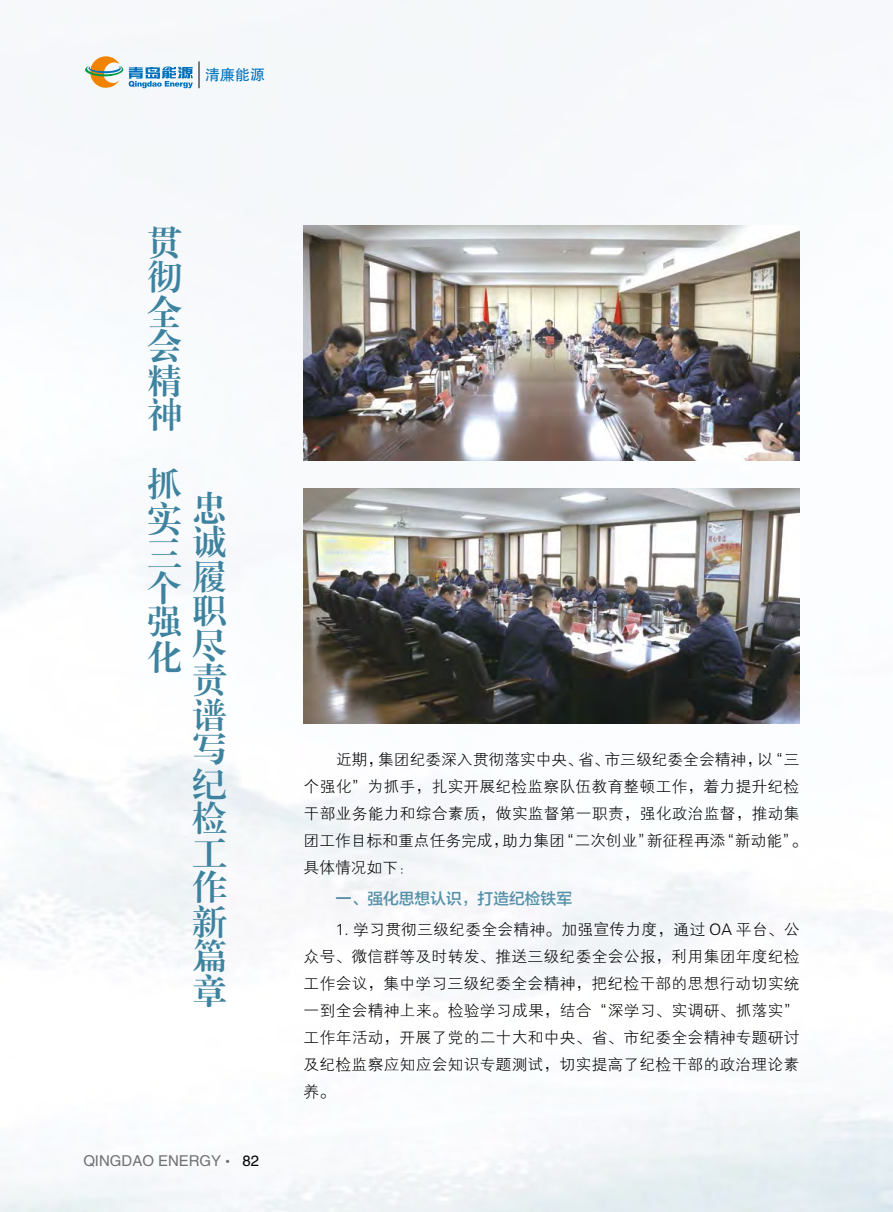
<style>
.page{position:relative;width:893px;height:1212px;background:#fff}
.page>*{position:absolute;margin:0;border:0;box-sizing:border-box;transform-origin:0 0}
.t1{font:34.5px/34.5px "FZXBSK GBK1 0";color:#3d829e;text-align:justify}
.t2{font:15.75px/27px "FZXH1 JW GB1 0";letter-spacing:.015em;color:#000}
.t3{font:15.75px "FZLTZHJW GB1 0";color:#5491a8}
.t4{font:15px "FZHTJW GB1 0";color:#727171}
.t5{font:15px "FZHTJW GB1 0";color:#0071bc}
.s1{color:#000}
</style>
<div class="page">
<img style="left:0;top:0;width:893px;height:1212px">
<svg style="left:85px;top:56px;width:38px;height:33px"></svg>
<svg style="left:129px;top:66px;width:64px;height:22px"></svg>
<svg style="left:199px;top:61px;width:1px;height:27px"></svg>
<img style="left:304px;top:225px;width:495px;height:236px">
<img style="left:304px;top:488px;width:495px;height:236px">
<p class="t5" style="left:205px;top:67px;width:61px">清廉能源</p>
<h1 class="t1" style="left:147px;top:227px;width:36px">贯彻全会精神</h1>
<h1 class="t1" style="left:147px;top:468px;width:35px">抓实三个强化</h1>
<h1 class="t1" style="left:192px;top:492px;width:36px">忠诚履职尽责谱写纪检工作新篇章</h1>
<p class="t4" style="left:83px;top:1153px;width:177px">QINGDAO ENERGY <sup>●</sup> <span class="s1">82</span></p>
<p class="t2" style="left:304px;top:746px;width:505px;text-indent:32px">近期，集团纪委深入贯彻落实中央、省、市三级纪委全会精神，以“三个强化”为抓手，扎实开展纪检监察队伍教育整顿工作，着力提升纪检干部业务能力和综合素质，做实监督第一职责，强化政治监督，推动集团工作目标和重点任务完成，助力集团“二次创业”新征程再添“新动能”。具体情况如下：</p>
<p class="t3" style="left:336px;top:890px;width:238px">一、强化思想认识，打造纪检铁军</p>
<p class="t2" style="left:304px;top:917px;width:497px;text-align:justify;text-indent:32px">1. 学习贯彻三级纪委全会精神。加强宣传力度，通过 OA 平台、公众号、微信群等及时转发、推送三级纪委全会公报，利用集团年度纪检工作会议，集中学习三级纪委全会精神，把纪检干部的思想行动切实统一到全会精神上来。检验学习成果，结合“深学习、实调研、抓落实”工作年活动，开展了党的二十大和中央、省、市纪委全会精神专题研讨及纪检监察应知应会知识专题测试，切实提高了纪检干部的政治理论素养。</p>
</div>
